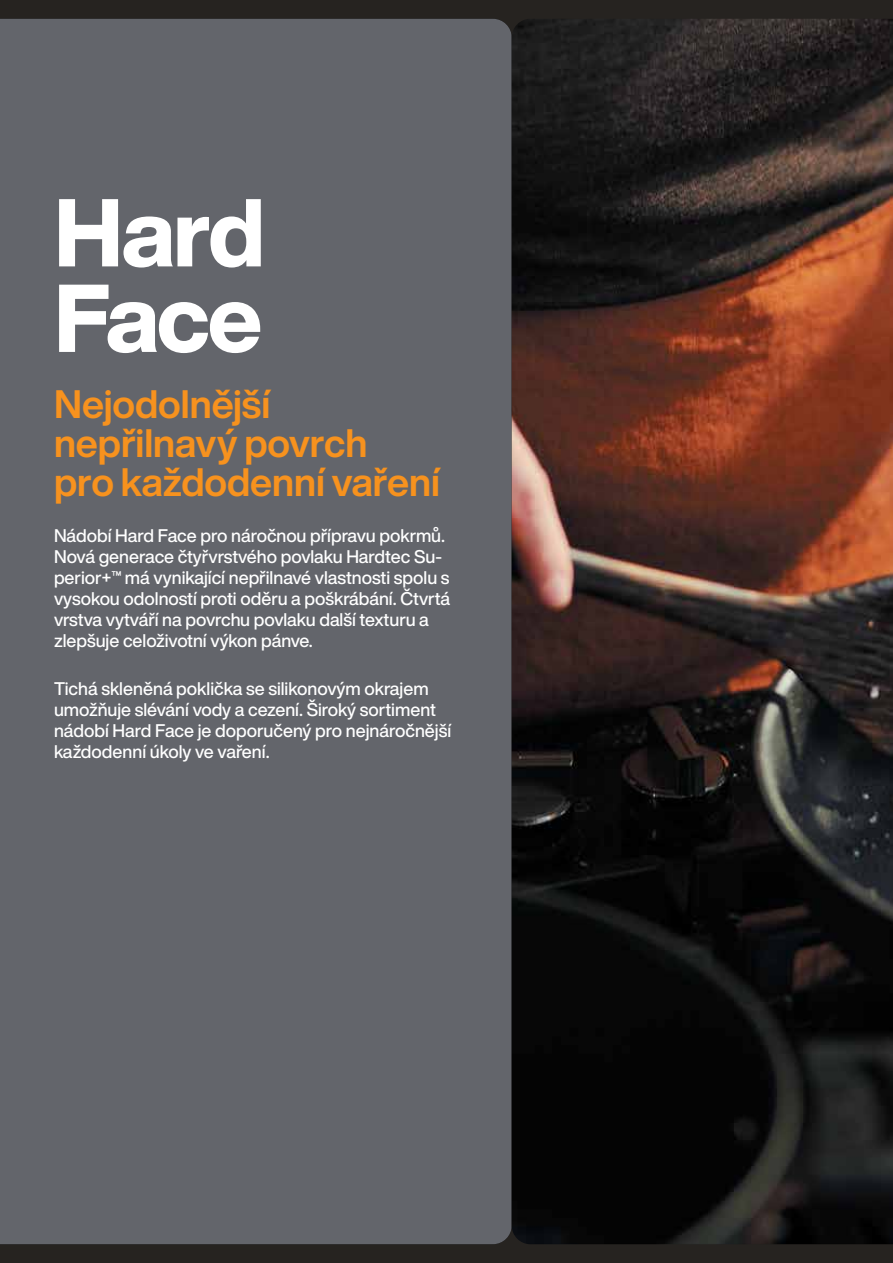
<style>
.page{position:relative;width:893px;height:1263px;background:#262320}
.page>*{position:absolute;margin:0;border:0;box-sizing:border-box;transform-origin:0 0}
.t1{font:800 94.5px/85.5px "Helvetica Now Display";letter-spacing:-.02em;color:#fff}
.t2{font:700 39px/39px "Helvetica Now Display";letter-spacing:-.005em;color:#f7921e}
.t3{font:500 18px/21px "Helvetica Now Display";color:#fff}
</style>
<div class="page">
<div style="left:0;top:19px;width:512px;height:1225px;background:#63656b"></div>
<img style="left:512px;top:19px;width:381px;height:1225px">
<h1 class="t1" style="left:54px;top:190px;width:213px">Hard<br>Face</h1>
<h2 class="t2" style="left:54px;top:385px;width:388px">Nejodolnější nepřilnavý povrch<br>pro každodenní vaření</h2>
<p class="t3" style="left:54px;top:525px;width:398px">Nádobí Hard Face pro náročnou přípravu pokrmů.<br>Nová generace čtyřvrstvého povlaku Hardtec Su&shy;perior+™ má vynikající nepřilnavé vlastnosti spolu s vysokou odolností proti oděru a poškrábání. Čtvrtá vrstva vytváří na povrchu povlaku další texturu a zlepšuje celoživotní výkon pánve.</p>
<p class="t3" style="left:54px;top:677px;width:399px">Tichá skleněná poklička se silikonovým okrajem umožňuje slévání vody a cezení. Široký sortiment nádobí Hard Face je doporučený pro nejnáročnější každodenní úkoly ve vaření.</p>
</div>
